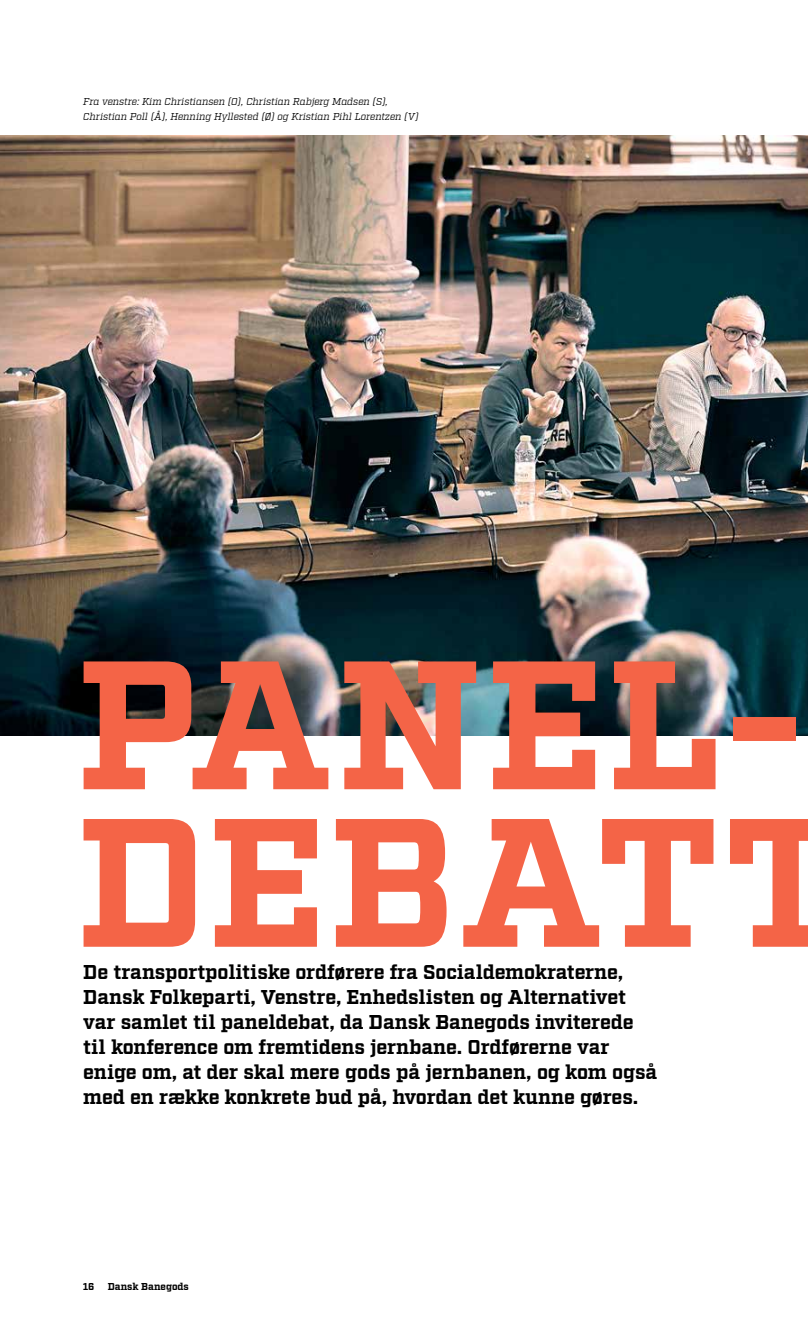
<style>
.page{position:relative;width:808px;height:1329px;background:#fff}
.page>*{position:absolute;margin:0;border:0;box-sizing:border-box;transform-origin:0 0}
.t1{font:700 182.5px/157.5px "Factoria";letter-spacing:.01em;color:#f46447}
.t2{font:700 20px/25px "Factoria";letter-spacing:-.015em;color:#000}
.t3{font:italic 10px/15px "Factoria";letter-spacing:-.01em;color:#000}
.t4{font:700 10px "Factoria";letter-spacing:-.005em;color:#000}
</style>
<div class="page">
<img style="left:0;top:135px;width:808px;height:600px">
<p class="t3" style="left:83px;top:94px;width:337px">Fra venstre: Kim Christiansen (O), Christian Rabjerg Madsen (S),<br>Christian Poll (Å), Henning Hyllested (Ø) og Kristian Pihl Lorentzen (V)</p>
<h1 class="t1" style="left:77px;top:656px;width:772px">PANEL-<br>DEBATT</h1>
<p class="t2" style="left:83px;top:960px;width:576px">De transportpolitiske ordførere fra Socialdemokraterne, Dansk Folkeparti, Venstre, Enhedslisten og Alternativet var samlet til paneldebat, da Dansk Banegods inviterede til konference om fremtidens jernbane. Ordførerne var enige om, at der skal mere gods på jernbanen, og kom også med en række konkrete bud på, hvordan det kunne gøres.</p>
<p class="t4" style="left:83px;top:1281px;width:13px">16</p>
<p class="t4" style="left:108px;top:1281px;width:83px">Dansk Banegods</p>
</div>
